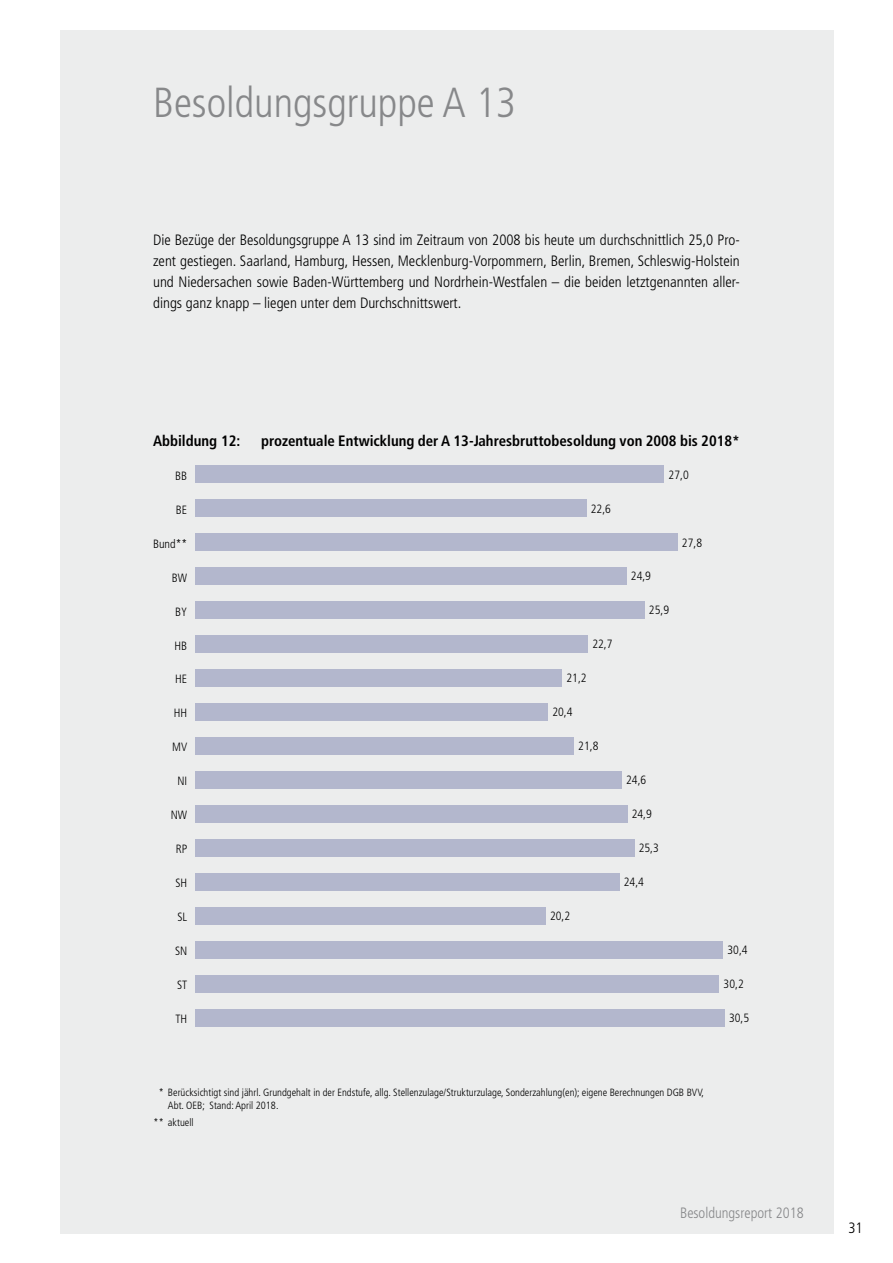
<style>
.page{position:relative;width:893px;height:1263px;background:#fff}
.page>*{position:absolute;margin:0;border:0;box-sizing:border-box;transform-origin:0 0}
.t1{font:300 condensed 42px "Frutiger";color:#87888a}
.t2{font:300 condensed 15px/21px "Frutiger";color:#000;text-align:justify}
.t3{font:700 condensed 15px "Frutiger";color:#000}
.t4{font:300 condensed 15px "Frutiger";color:#87888a}
.t5{font:300 condensed 12px "Frutiger";color:#000}
.t6{font:300 condensed 10.5px/12.6px "Frutiger";color:#000}
</style>
<div class="page">
<div style="left:60px;top:30px;width:773px;height:1203px;background:#eceded"></div>
<div style="left:195px;top:1010px;width:530px;height:17px;background:#b3b7cd"></div>
<div style="left:195px;top:976px;width:524px;height:17px;background:#b3b7cd"></div>
<div style="left:195px;top:942px;width:528px;height:17px;background:#b3b7cd"></div>
<div style="left:195px;top:908px;width:351px;height:17px;background:#b3b7cd"></div>
<div style="left:195px;top:874px;width:425px;height:17px;background:#b3b7cd"></div>
<div style="left:195px;top:840px;width:439px;height:17px;background:#b3b7cd"></div>
<div style="left:195px;top:806px;width:432px;height:17px;background:#b3b7cd"></div>
<div style="left:195px;top:772px;width:427px;height:17px;background:#b3b7cd"></div>
<div style="left:195px;top:738px;width:379px;height:17px;background:#b3b7cd"></div>
<div style="left:195px;top:704px;width:353px;height:17px;background:#b3b7cd"></div>
<div style="left:195px;top:670px;width:367px;height:17px;background:#b3b7cd"></div>
<div style="left:195px;top:636px;width:393px;height:17px;background:#b3b7cd"></div>
<div style="left:195px;top:602px;width:450px;height:17px;background:#b3b7cd"></div>
<div style="left:195px;top:568px;width:432px;height:17px;background:#b3b7cd"></div>
<div style="left:195px;top:534px;width:483px;height:17px;background:#b3b7cd"></div>
<div style="left:195px;top:500px;width:392px;height:17px;background:#b3b7cd"></div>
<div style="left:195px;top:466px;width:469px;height:17px;background:#b3b7cd"></div>
<h1 class="t1" style="left:153px;top:78px;width:365px">Besoldungsgruppe A 13</h1>
<p class="t2" style="left:153px;top:230px;width:588px">Die Bezüge der Besoldungsgruppe A 13 sind im Zeitraum von 2008 bis heute um durchschnittlich 25,0 Pro&shy;zent gestiegen. Saarland, Hamburg, Hessen, Mecklenburg-Vorpommern, Berlin, Bremen, Schleswig-Holstein und Niedersachen sowie Baden-Württemberg und Nordrhein-Westfalen – die beiden letztgenannten aller&shy;dings ganz knapp – liegen unter dem Durchschnittswert.</p>
<p class="t3" style="left:153px;top:432px;width:89px">Abbildung 12:</p>
<p class="t3" style="left:261px;top:432px;width:480px">prozentuale Entwicklung der A 13-Jahresbruttobesoldung von 2008 bis 2018*</p>
<p class="t5" style="left:175px;top:469px;width:13px">BB</p>
<p class="t5" style="left:176px;top:503px;width:13px">BE</p>
<p class="t5" style="left:153px;top:537px;width:36px">Bund**</p>
<p class="t5" style="left:172px;top:571px;width:17px">BW</p>
<p class="t5" style="left:175px;top:604px;width:13px">BY</p>
<p class="t5" style="left:175px;top:638px;width:14px">HB</p>
<p class="t5" style="left:175px;top:672px;width:13px">HE</p>
<p class="t5" style="left:174px;top:706px;width:15px">HH</p>
<p class="t5" style="left:172px;top:740px;width:17px">MV</p>
<p class="t5" style="left:177px;top:774px;width:11px">NI</p>
<p class="t5" style="left:171px;top:808px;width:18px">NW</p>
<p class="t5" style="left:176px;top:842px;width:13px">RP</p>
<p class="t5" style="left:175px;top:876px;width:13px">SH</p>
<p class="t5" style="left:177px;top:910px;width:11px">SL</p>
<p class="t5" style="left:175px;top:944px;width:14px">SN</p>
<p class="t5" style="left:177px;top:978px;width:12px">ST</p>
<p class="t5" style="left:175px;top:1012px;width:13px">TH</p>
<p class="t5" style="left:669px;top:468px;width:22px">27,0</p>
<p class="t5" style="left:591px;top:502px;width:22px">22,6</p>
<p class="t5" style="left:682px;top:535px;width:22px">27,8</p>
<p class="t5" style="left:631px;top:569px;width:22px">24,9</p>
<p class="t5" style="left:649px;top:603px;width:22px">25,9</p>
<p class="t5" style="left:592px;top:637px;width:22px">22,7</p>
<p class="t5" style="left:566px;top:671px;width:22px">21,2</p>
<p class="t5" style="left:552px;top:705px;width:22px">20,4</p>
<p class="t5" style="left:578px;top:739px;width:22px">21,8</p>
<p class="t5" style="left:626px;top:773px;width:22px">24,6</p>
<p class="t5" style="left:632px;top:807px;width:22px">24,9</p>
<p class="t5" style="left:639px;top:841px;width:22px">25,3</p>
<p class="t5" style="left:624px;top:875px;width:22px">24,4</p>
<p class="t5" style="left:550px;top:909px;width:22px">20,2</p>
<p class="t5" style="left:727px;top:943px;width:22px">30,4</p>
<p class="t5" style="left:724px;top:977px;width:22px">30,2</p>
<p class="t5" style="left:729px;top:1011px;width:22px">30,5</p>
<p class="t6" style="left:168px;top:1086px;width:538px;text-indent:-9px">* Berücksichtigt sind jährl. Grundgehalt in der Endstufe, allg. Stellenzulage/Strukturzulage, Sonderzahlung(en); eigene Berechnungen DGB BVV,<br>Abt. OEB; Stand: April 2018.</p>
<p class="t6" style="left:154px;top:1116px;width:42px">** aktuell</p>
<p class="t4" style="left:680px;top:1204px;width:125px">Besoldungsreport 2018</p>
<p class="t2" style="left:848px;top:1218px;width:16px">31</p>
</div>
